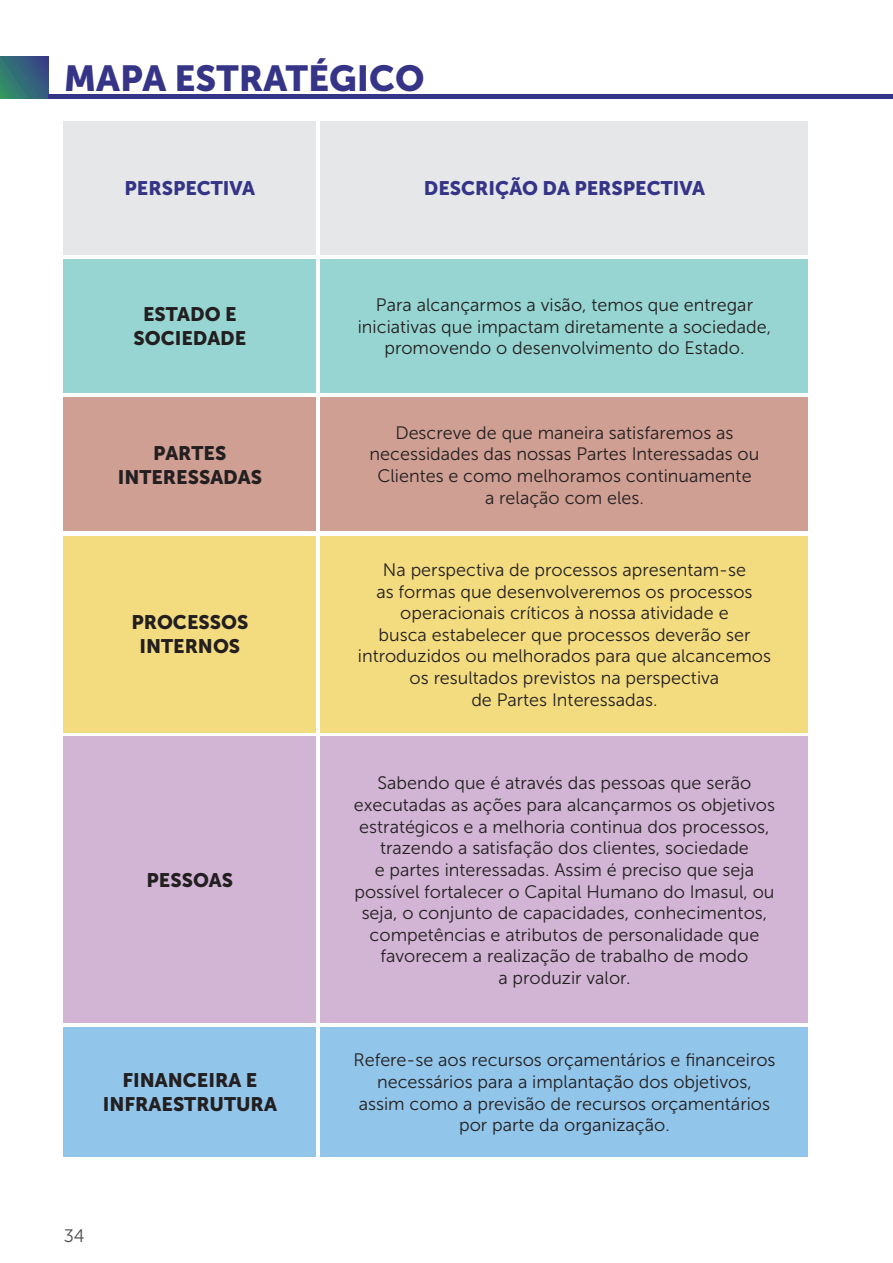
<style>
.page{position:relative;width:893px;height:1263px;background:#fff}
.page>*{position:absolute;margin:0;border:0;box-sizing:border-box;transform-origin:0 0}
.t1{font:36px "Museo Sans 900";color:#353487}
.t2{font:19.5px/24px "Museo Sans 900";color:#231f20;text-align:center}
.t3{font:19.5px "Museo Sans 900";color:#353487}
.t4{font:18px/21.6px "Museo Sans 300";color:#231f20;text-align:center}
.t5{font:18px "Museo Sans 300";color:#4b4c4d}
</style>
<div class="page">
<div style="left:64px;top:259px;width:252px;height:134px;background:#96d5d2"></div>
<div style="left:64px;top:397px;width:252px;height:134px;background:#cf9f93"></div>
<div style="left:64px;top:536px;width:252px;height:196px;background:#f3dc80"></div>
<div style="left:64px;top:1027px;width:252px;height:130px;background:#92c5ea"></div>
<div style="left:64px;top:737px;width:252px;height:286px;background:#d2b5d5"></div>
<div style="left:64px;top:121px;width:252px;height:134px;background:#e6e7e9"></div>
<div style="left:320px;top:259px;width:488px;height:134px;background:#96d5d2"></div>
<div style="left:320px;top:397px;width:488px;height:134px;background:#cf9f93"></div>
<div style="left:320px;top:536px;width:488px;height:196px;background:#f3dc80"></div>
<div style="left:320px;top:1027px;width:488px;height:130px;background:#92c5ea"></div>
<div style="left:320px;top:737px;width:488px;height:286px;background:#d2b5d5"></div>
<div style="left:320px;top:121px;width:488px;height:134px;background:#e6e7e9"></div>
<svg style="left:0;top:56px;width:49px;height:42px;background:#336778"></svg>
<hr style="left:49px;top:94px;width:844px;height:4px;background:#353487">
<h1 class="t1" style="left:64px;top:58px;width:362px">MAPA ESTRATÉGICO</h1>
<p class="t3" style="left:125px;top:177px;width:132px">PERSPECTIVA</p>
<p class="t2" style="left:133px;top:302px;width:114px">ESTADO E<br>SOCIEDADE</p>
<p class="t2" style="left:118px;top:441px;width:146px">PARTES<br>INTERESSADAS</p>
<p class="t2" style="left:131px;top:610px;width:118px">PROCESSOS<br>INTERNOS</p>
<p class="t2" style="left:147px;top:868px;width:88px">PESSOAS</p>
<p class="t2" style="left:103px;top:1068px;width:176px">FINANCEIRA E<br>INFRAESTRUTURA</p>
<p class="t5" style="left:64px;top:1226px;width:22px">34</p>
<p class="t3" style="left:424px;top:177px;width:283px">DESCRIÇÃO DA PERSPECTIVA</p>
<p class="t4" style="left:358px;top:294px;width:415px">Para alcançarmos a visão, temos que entregar iniciativas que impactam diretamente a sociedade, promovendo o desenvolvimento do Estado.</p>
<p class="t4" style="left:370px;top:422px;width:391px">Descreve de que maneira satisfaremos as necessidades das nossas Partes Interessadas ou Clientes e como melhoramos continuamente<br>a relação com eles.</p>
<p class="t4" style="left:358px;top:559px;width:415px">Na perspectiva de processos apresentam-se<br>as formas que desenvolveremos os processos operacionais críticos à nossa atividade e<br>busca estabelecer que processos deverão ser introduzidos ou melhorados para que alcancemos os resultados previstos na perspectiva<br>de Partes Interessadas.</p>
<p class="t4" style="left:354px;top:773px;width:423px">Sabendo que é através das pessoas que serão executadas as ações para alcançarmos os objetivos estratégicos e a melhoria continua dos processos, trazendo a satisfação dos clientes, sociedade<br>e partes interessadas. Assim é preciso que seja possível fortalecer o Capital Humano do Imasul, ou seja, o conjunto de capacidades, conhecimentos, competências e atributos de personalidade que favorecem a realização de trabalho de modo<br>a produzir valor.</p>
<p class="t4" style="left:353px;top:1049px;width:424px">Refere-se aos recursos orçamentários e financeiros necessários para a implantação dos objetivos, assim como a previsão de recursos orçamentários por parte da organização.</p>
</div>
